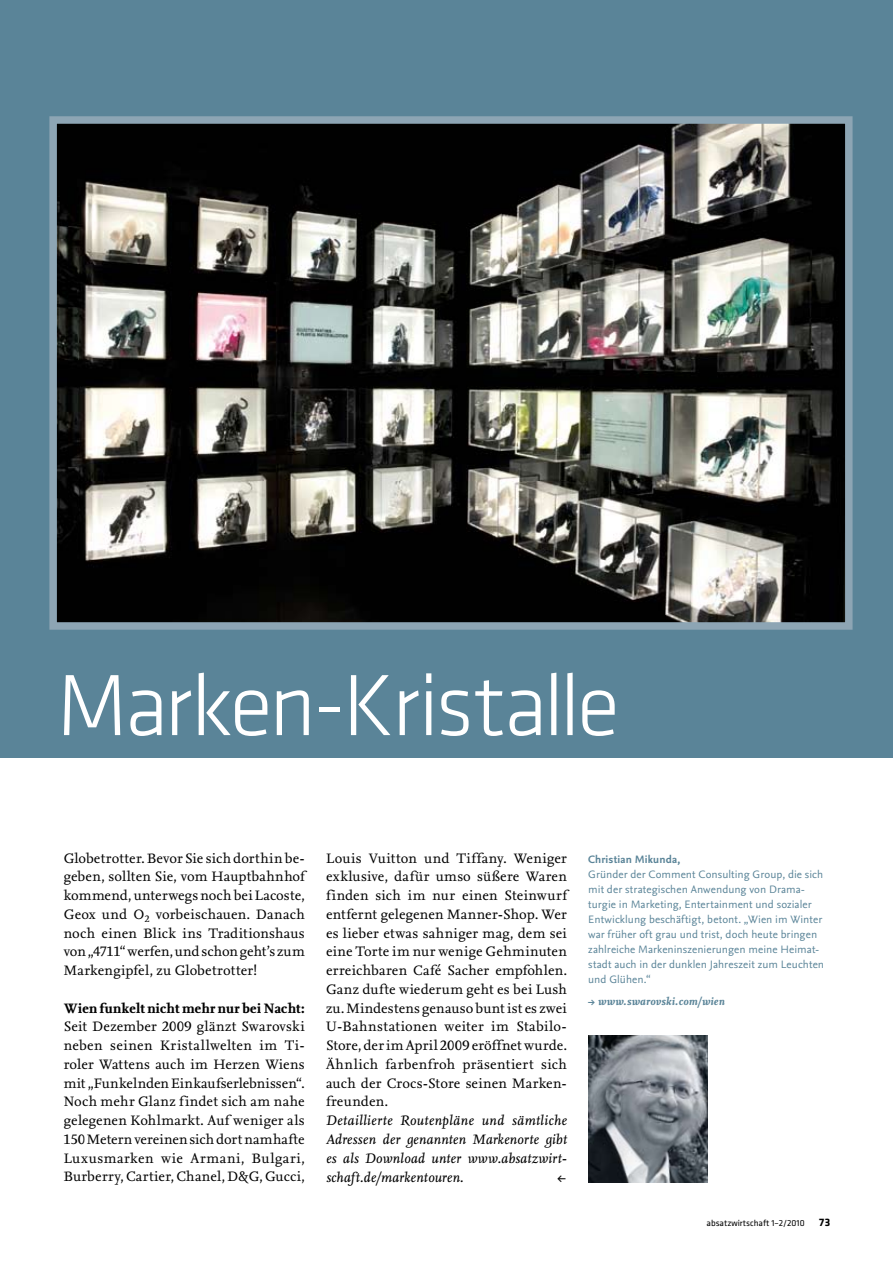
<style>
.page{position:relative;width:893px;height:1263px;background:#fff}
.page>*{position:absolute;margin:0;border:0;box-sizing:border-box;transform-origin:0 0}
.t1{font:300 90px "Klavika";letter-spacing:-.035em;color:#fff}
.t2{font:14.25px/18.8px "Nexus Serif Pro";letter-spacing:.015em;color:#000;text-align:justify}
.t3{font:italic 14.25px/18.8px "Nexus Serif Pro";letter-spacing:.01em;color:#000;text-align:justify}
.t4{font:700 14.25px "Nexus Serif Pro";letter-spacing:.01em;color:#000}
.t5{font:11.25px/15px "Nexus Sans Pro";letter-spacing:.005em;color:#5a8498}
.t6{font:italic 700 11.25px "Nexus Serif Pro";letter-spacing:.02em;color:#5a8498}
.t7{font:700 11.25px "Nexus Sans Pro";letter-spacing:.01em;color:#5a8498}
.t8{font:700 11.25px "Klavika";color:#000}
.t9{font:9px "Klavika";color:#000}
</style>
<div class="page">
<div style="left:0;top:0;width:893px;height:758px;background:#5a8498"></div>
<img style="left:58px;top:125px;width:785px;height:496px">
<div style="left:49px;top:116px;width:803px;height:514px;border:8px solid #8da5b4"></div>
<img style="left:588px;top:1035px;width:120px;height:148px">
<h1 class="t1" style="left:56px;top:656px;width:565px">Marken-Kristalle</h1>
<p class="t2" style="left:64px;top:848px;width:242px">Globetrotter. Bevor Sie sich dorthin be&shy;geben, sollten Sie, vom Hauptbahnhof kommend, unterwegs noch bei Lacoste, Geox und O<sub>2</sub> vorbeischauen. Danach noch einen Blick ins Traditionshaus von „4711“ werfen, und schon geht’s zum Markengipfel, zu Globetrotter!</p>
<p class="t4" style="left:64px;top:997px;width:242px">Wien funkelt nicht mehr nur bei Nacht:</p>
<p class="t2" style="left:64px;top:1017px;width:242px">Seit Dezember 2009 glänzt Swarovski neben seinen Kristallwelten im Ti&shy;roler Wattens auch im Herzen Wiens mit „Funkelnden Einkaufserlebnissen“.<br>Noch mehr Glanz findet sich am nahe gelegenen Kohlmarkt. Auf weniger als 150 Metern vereinen sich dort namhafte Luxusmarken wie Armani, Bulgari, Burberry, Cartier, Chanel, D&amp;G, Gucci,</p>
<p class="t2" style="left:326px;top:848px;width:242px">Louis Vuitton und Tiffany. Weniger exklusive, dafür umso süßere Waren finden sich im nur einen Steinwurf entfernt gelegenen Manner-Shop. Wer es lieber etwas sahniger mag, dem sei eine Torte im nur wenige Gehminuten erreichbaren Café Sacher empfohlen.<br>Ganz dufte wiederum geht es bei Lush zu. Mindestens genauso bunt ist es zwei U-Bahnstationen weiter im Stabilo-Store, der im April 2009 eröffnet wurde.<br>Ähnlich farbenfroh präsentiert sich auch der Crocs-Store seinen Marken&shy;freunden.</p>
<p class="t3" style="left:326px;top:1111px;width:242px">Detaillierte Routenpläne und sämtliche Adressen der genannten Markenorte gibt es als Download unter www.absatzwirt&shy;schaft.de/markentouren.</p>
<p class="t2" style="left:558px;top:1167px;width:10px">←</p>
<p class="t7" style="left:588px;top:850px;width:93px">Christian Mikunda,</p>
<p class="t5" style="left:588px;top:866px;width:237px">Gründer der Comment Consulting Group, die sich mit der strategischen Anwendung von Drama&shy;turgie in Marketing, Entertainment und sozialer Entwicklung beschäftigt, betont. „Wien im Winter war früher oft grau und trist, doch heute bringen zahlreiche Markeninszenierungen meine Heimat&shy;stadt auch in der dunklen Jahreszeit zum Leuchten und Glühen.“</p>
<p class="t6" style="left:588px;top:993px;width:138px">→ www.swarovski.com/wien</p>
<p class="t9" style="left:707px;top:1218px;width:100px">absatzwirtschaft 1–2/2010</p>
<p class="t8" style="left:819px;top:1216px;width:13px">73</p>
</div>
